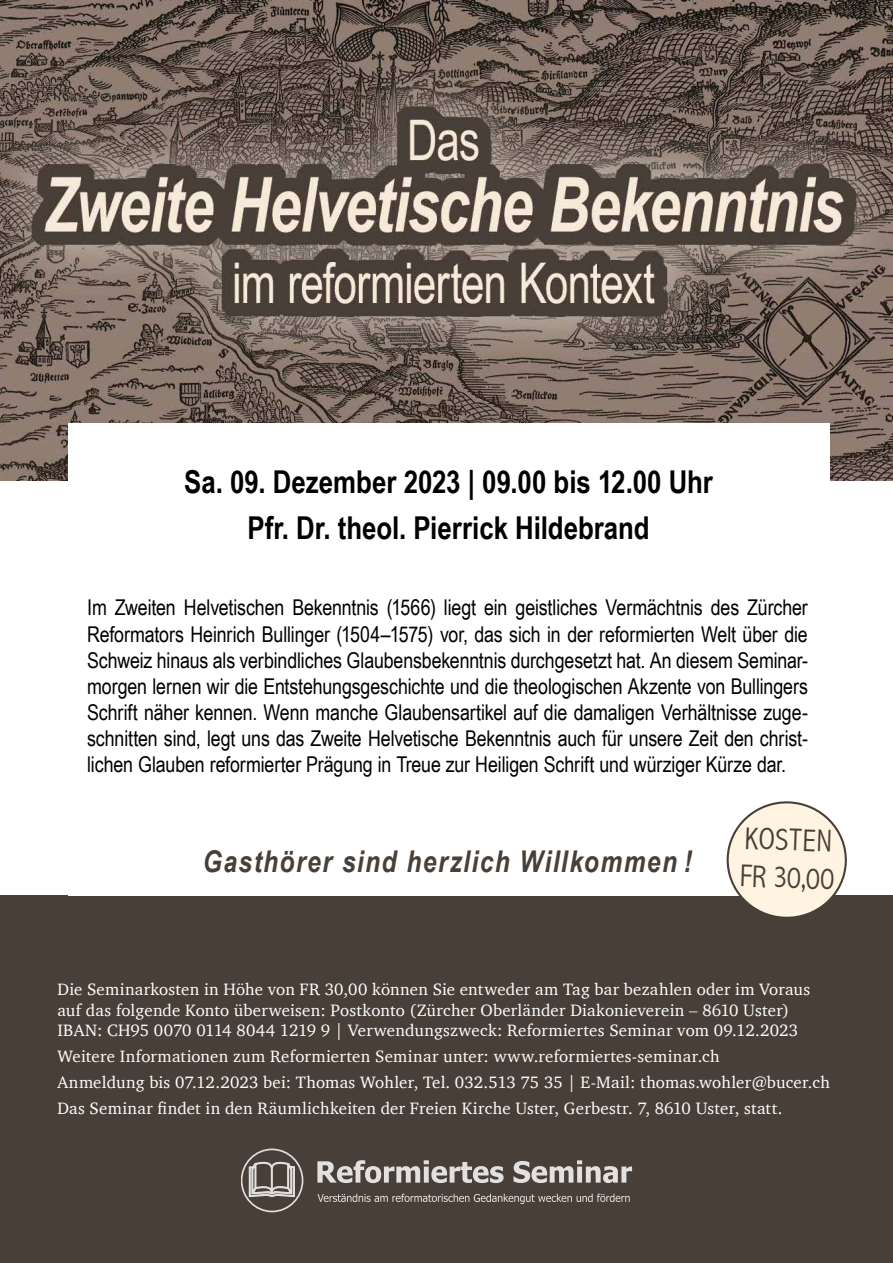
<style>
.page{position:relative;width:893px;height:1263px;background:#fff}
.page>*{position:absolute;margin:0;border:0;box-sizing:border-box;transform-origin:0 0}
.t1{font:700 31.5px/46.5px "Arial Narrow";color:#000;text-align:center}
.t2{font:300 condensed 31.5px/37.8px "Abadi";color:#483f38}
.t3{font:italic 700 30px "Arial Narrow";letter-spacing:.05em;color:#483f38}
.t4{font:21.75px/26.1px "Arial Narrow";letter-spacing:-.005em;color:#000;text-align:justify}
.t5{font:16.95px/20.2px "Charter";letter-spacing:.015em;color:#fff}
</style>
<div class="page">
<img style="left:0;top:0;width:893px;height:481px">
<div style="left:0;top:896px;width:893px;height:367px;background:#483f38"></div>
<div style="left:68px;top:423px;width:761px;height:472px;background:#fff"></div>
<svg style="left:726px;top:801px;width:123px;height:116px"></svg>
<svg style="left:317px;top:1160px;width:187px;height:23px"></svg>
<svg style="left:513px;top:1160px;width:119px;height:23px"></svg>
<svg style="left:317px;top:1194px;width:313px;height:10px"></svg>
<svg style="left:249px;top:1162px;width:46px;height:35px"></svg>
<div style="left:241px;top:1148px;width:62px;height:64px;border:2px solid #fff;border-radius:50%"></div>
<h1 class="t1" style="left:184px;top:457px;width:530px">Sa. 09. Dezember 2023 | 09.00 bis 12.00 Uhr<br>Pfr. Dr. theol. Pierrick Hildebrand</h1>
<p class="t4" style="left:87px;top:594px;width:722px">Im Zweiten Helvetischen Bekenntnis (1566) liegt ein geistliches Vermächtnis des Zürcher Reformators Heinrich Bullinger (1504–1575) vor, das sich in der reformierten Welt über die Schweiz hinaus als verbindliches Glaubensbekenntnis durchgesetzt hat. An diesem Seminar&shy;morgen lernen wir die Entstehungsgeschichte und die theologischen Akzente von Bullingers Schrift näher kennen. Wenn manche Glaubensartikel auf die damaligen Verhältnisse zuge&shy;schnitten sind, legt uns das Zweite Helvetische Bekenntnis auch für unsere Zeit den christ&shy;lichen Glauben reformierter Prägung in Treue zur Heiligen Schrift und würziger Kürze dar.</p>
<h2 class="t3" style="left:203px;top:839px;width:491px">Gasthörer sind herzlich Willkommen !</h2>
<h1 class="t2" style="left:742px;top:819px;width:96px;rotate:2deg">KOSTEN<br>FR 30,00</h1>
<p class="t5" style="left:57px;top:979px;width:754px">Die Seminarkosten in Höhe von FR 30,00 können Sie entweder am Tag bar bezahlen oder im Voraus auf das folgende Konto überweisen: Postkonto (Zürcher Oberländer Diakonieverein – 8610 Uster)<br>IBAN: CH95 0070 0114 8044 1219 9 | Verwendungszweck: Reformiertes Seminar vom 09.12.2023</p>
<p class="t5" style="left:57px;top:1043px;width:774px;line-height:26.2px">Weitere Informationen zum Reformierten Seminar unter: www.reformiertes-seminar.ch<br>Anmeldung bis 07.12.2023 bei: Thomas Wohler, Tel. 032.513 75 35 | E-Mail: thomas.wohler@bucer.ch<br>Das Seminar findet in den Räumlichkeiten der Freien Kirche Uster, Gerbestr. 7, 8610 Uster, statt.</p>
</div>
